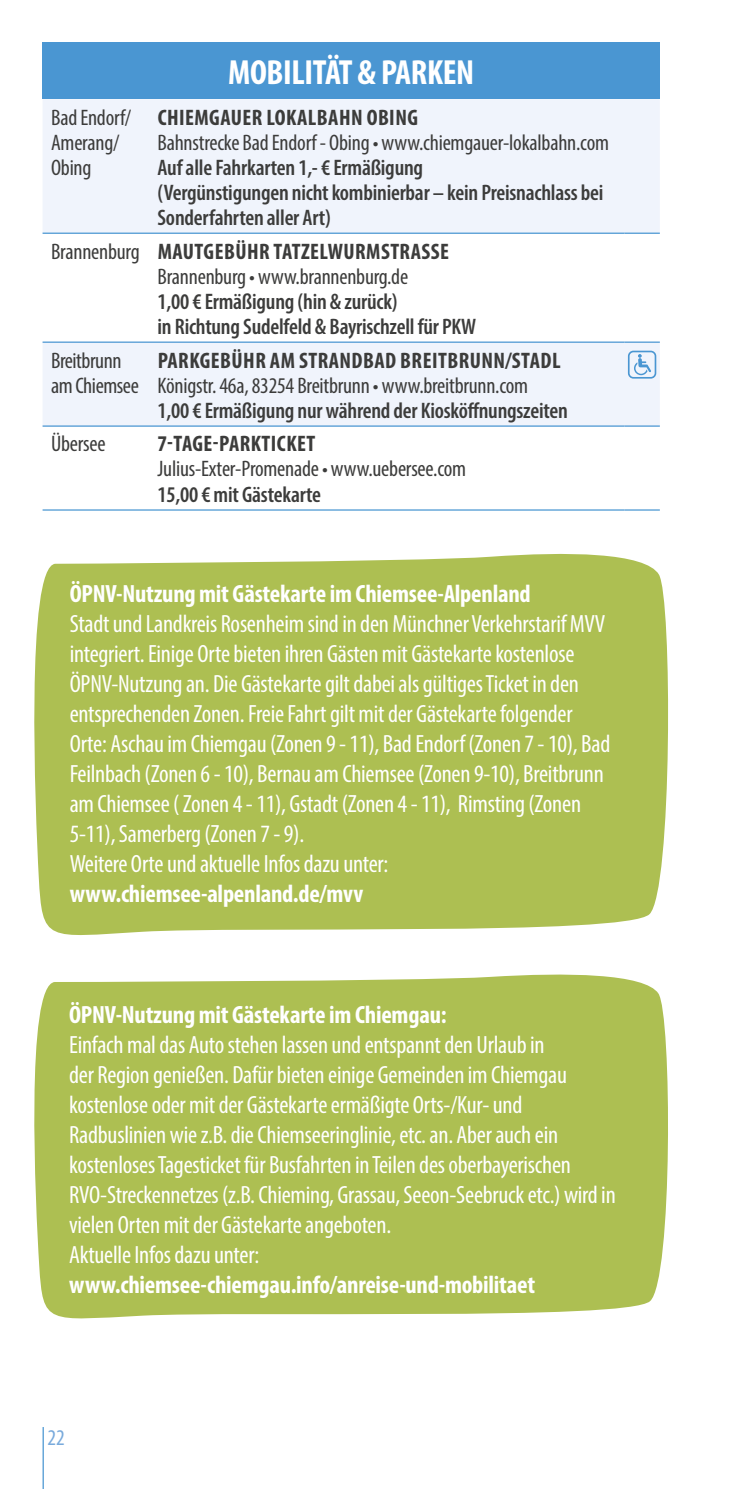
<style>
.page{position:relative;width:745px;height:1489px;background:#fff}
.page>*{position:absolute;margin:0;border:0;box-sizing:border-box;transform-origin:0 0}
.t1{font:700 condensed 35px "Myriad Pro";letter-spacing:-.01em;color:#fff}
.t2{font:condensed 25px/30px "Myriad Pro";letter-spacing:-.01em;color:#fff}
.t3{font:700 condensed 25px "Myriad Pro";letter-spacing:-.01em;color:#fff}
.t4{font:condensed 22.5px/25px "Myriad Pro";letter-spacing:-.01em;color:#3c3c3b}
.t5{font:600 condensed 22.5px/25px "Myriad Pro";letter-spacing:-.01em;color:#3c3c3b}
.t6{font:700 condensed 22.5px "Myriad Pro";letter-spacing:.02em;color:#3c3c3b}
.t7{font:condensed 22.5px "Myriad Pro";color:#79aadc}
.s1{font-weight:700}
</style>
<div class="page">
<hr style="left:43px;top:1426px;width:1px;height:62px;background:#4a96d2">
<div style="left:43px;top:43px;width:616px;height:56px;background:#4a96d2"></div>
<svg style="left:43px;top:99px;width:616px;height:326px;fill:#f0f4fc"></svg>
<hr style="left:43px;top:232px;width:106px;height:2px;background:#4a96d2">
<hr style="left:149px;top:232px;width:475px;height:2px;background:#4a96d2">
<hr style="left:43px;top:341px;width:106px;height:2px;background:#4a96d2">
<hr style="left:149px;top:341px;width:475px;height:2px;background:#4a96d2">
<hr style="left:43px;top:425px;width:106px;height:1px;background:#4a96d2">
<hr style="left:149px;top:425px;width:475px;height:1px;background:#4a96d2">
<hr style="left:43px;top:509px;width:106px;height:1px;background:#4a96d2">
<hr style="left:149px;top:509px;width:475px;height:1px;background:#4a96d2">
<hr style="left:624px;top:232px;width:35px;height:2px;background:#4a96d2">
<hr style="left:624px;top:341px;width:35px;height:2px;background:#4a96d2">
<hr style="left:624px;top:425px;width:35px;height:1px;background:#4a96d2">
<hr style="left:624px;top:509px;width:35px;height:1px;background:#4a96d2">
<svg style="left:633px;top:354px;width:17px;height:21px"></svg>
<div style="left:627px;top:350px;width:29px;height:28px;border:2px solid #4a96d2;border-radius:5px"></div>
<div style="left:34px;top:974px;width:634px;height:345px;background:#adbf52"></div>
<div style="left:34px;top:553px;width:635px;height:382px;background:#adbf52"></div>
<h1 class="t1" style="left:228px;top:50px;width:247px">MOBILITÄT &amp; PARKEN</h1>
<p class="t4" style="left:51px;top:104px;width:82px">Bad Endorf/<br>Amerang/<br>Obing</p>
<p class="t6" style="left:158px;top:103px;width:262px">CHIEMGAUER LOKALBAHN OBING</p>
<p class="t4" style="left:157px;top:129px;width:453px">Bahnstrecke Bad Endorf - Obing • www.chiemgauer-lokalbahn.com</p>
<p class="t5" style="left:157px;top:154px;width:447px">Auf alle Fahrkarten 1,- € Ermäßigung<br>(Vergünstigungen nicht kombinierbar – kein Preisnachlass bei<br>Sonderfahrten aller Art)</p>
<p class="t4" style="left:157px;top:238px;width:293px;text-indent:-106px">Brannenburg <span class="s1">MAUTGEBÜHR TATZELWURMSTRASSE<br></span>Brannenburg • www.brannenburg.de</p>
<p class="t5" style="left:157px;top:288px;width:320px">1,00 € Ermäßigung (hin &amp; zurück)<br>in Richtung Sudelfeld &amp; Bayrischzell für PKW</p>
<p class="t4" style="left:51px;top:347px;width:89px">Breitbrunn am Chiemsee</p>
<p class="t6" style="left:158px;top:346px;width:404px">PARKGEBÜHR AM STRANDBAD BREITBRUNN/STADL</p>
<p class="t4" style="left:157px;top:372px;width:372px">Königstr. 46a, 83254 Breitbrunn • www.breitbrunn.com</p>
<p class="t5" style="left:157px;top:397px;width:411px">1,00 € Ermäßigung nur während der Kiosköffnungszeiten</p>
<p class="t4" style="left:51px;top:431px;width:56px">Übersee</p>
<p class="t6" style="left:157px;top:430px;width:159px">7-TAGE-PARKTICKET</p>
<p class="t4" style="left:157px;top:456px;width:310px">Julius-Exter-Promenade • www.uebersee.com</p>
<p class="t5" style="left:157px;top:481px;width:165px">15,00 € mit Gästekarte</p>
<p class="t3" style="left:70px;top:578px;width:462px">ÖPNV-Nutzung mit Gästekarte im Chiemsee-Alpenland</p>
<p class="t2" style="left:70px;top:608px;width:541px">Stadt und Landkreis Rosenheim sind in den Münchner Verkehrstarif MVV integriert. Einige Orte bieten ihren Gästen mit Gästekarte kostenlose ÖPNV-Nutzung an. Die Gästekarte gilt dabei als gültiges Ticket in den entsprechenden Zonen. Freie Fahrt gilt mit der Gästekarte folgender Orte: Aschau im Chiemgau (Zonen 9 - 11), Bad Endorf (Zonen 7 - 10), Bad Feilnbach (Zonen 6 - 10), Bernau am Chiemsee (Zonen 9-10), Breitbrunn am Chiemsee ( Zonen 4 - 11), Gstadt (Zonen 4 - 11), Rimsting (Zonen 5-11), Samerberg (Zonen 7 - 9).<br>Weitere Orte und aktuelle Infos dazu unter:</p>
<p class="t3" style="left:70px;top:878px;width:295px">www.chiemsee-alpenland.de/mvv</p>
<p class="t3" style="left:69px;top:998px;width:378px">ÖPNV-Nutzung mit Gästekarte im Chiemgau:</p>
<p class="t2" style="left:69px;top:1029px;width:547px">Einfach mal das Auto stehen lassen und entspannt den Urlaub in<br>der Region genießen. Dafür bieten einige Gemeinden im Chiemgau kostenlose oder mit der Gästekarte ermäßigte Orts-/Kur- und Radbuslinien wie z.B. die Chiemseeringlinie, etc. an. Aber auch ein kostenloses Tagesticket für Busfahrten in Teilen des oberbayerischen RVO-Streckennetzes (z.B. Chieming, Grassau, Seeon-Seebruck etc.) wird in vielen Orten mit der Gästekarte angeboten.<br>Aktuelle Infos dazu unter:</p>
<p class="t3" style="left:69px;top:1268px;width:467px">www.chiemsee-chiemgau.info/anreise-und-mobilitaet</p>
<p class="t7" style="left:47px;top:1423px;width:19px">22</p>
</div>
